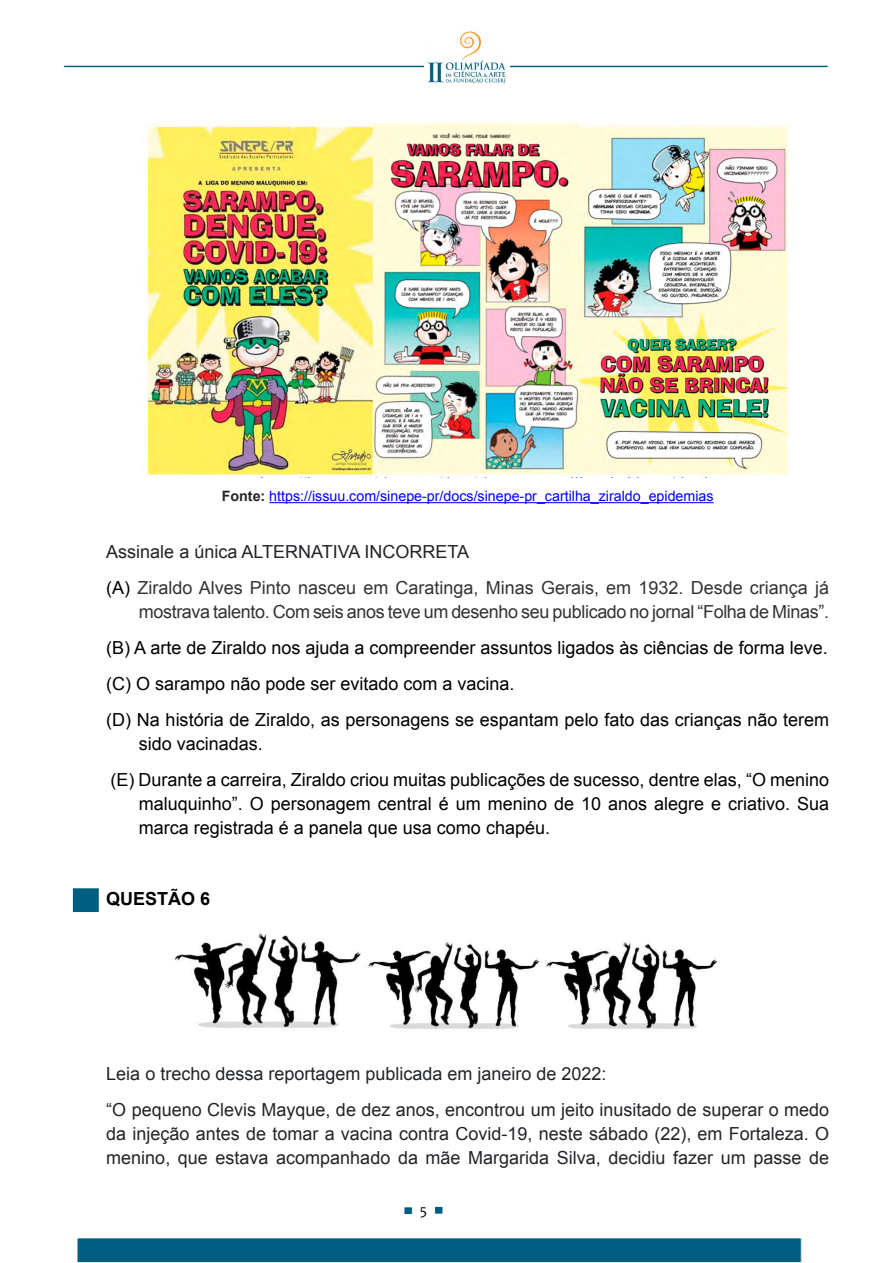
<style>
.page{position:relative;width:893px;height:1263px;background:#fff}
.page>*{position:absolute;margin:0;border:0;box-sizing:border-box;transform-origin:0 0}
.t1{font:18px/36px "Arial";color:#000}
.t2{font:18px/36px "Arial";color:#212529}
.t3{font:18px/36px "Arial";color:#333}
.t4{font:18px "Arial";letter-spacing:-.02em;color:#333}
.t5{font:700 18px "Arial";color:#000}
.t6{font:15px "Candara";color:#000}
.t7{font:14.25px "Arial";color:#00f}
.s1{font-weight:700;color:#212529}
.s2{color:#212529}
.s3{color:#000}
</style>
<div class="page">
<div style="left:404px;top:1207px;width:8px;height:7px;background:#015e80"></div>
<div style="left:404px;top:1206px;width:9px;height:9px;border:1px solid #fff"></div>
<div style="left:77px;top:1238px;width:724px;height:24px;background:#015e80"></div>
<div style="left:77px;top:1237px;width:725px;height:26px;border:1px solid #fff"></div>
<div style="left:435px;top:1206px;width:8px;height:8px;background:#015e80"></div>
<div style="left:434px;top:1206px;width:9px;height:8px;border:1px solid #fff"></div>
<div style="left:63px;top:65px;width:766px;height:3px;border:1px solid #fff"></div>
<img style="left:425px;top:31px;width:85px;height:53px">
<hr style="left:269px;top:502px;width:445px;height:1px;background:#00f">
<img style="left:147px;top:123px;width:642px;height:354px">
<img style="left:175px;top:933px;width:186px;height:95px">
<img style="left:368px;top:941px;width:350px;height:88px">
<div style="left:72px;top:888px;width:27px;height:24px;background:#015e80"></div>
<div style="left:72px;top:887px;width:28px;height:26px;border:1px solid #fff"></div>
<p class="t7" style="left:222px;top:487px;width:493px"><span class="s1">Fonte:</span> https://issuu.com/sinepe-pr/docs/sinepe-pr_cartilha_ziraldo_epidemias</p>
<p class="t3" style="left:106px;top:534px;width:724px"><span class="s2">Assinale a única ALTERNATIVA INCORRETA<br></span><span class="s3">(A)</span> Ziraldo Alves Pinto nasceu em Caratinga, Minas Gerais, em 1932. Desde criança já</p>
<p class="t4" style="left:139px;top:600px;width:692px">mostrava talento. Com seis anos teve um desenho seu publicado no jornal “Folha de Minas”.</p>
<p class="t1" style="left:106px;top:630px;width:724px">(B) A arte de Ziraldo nos ajuda a compreender assuntos ligados às ciências de forma leve. (C) O sarampo não pode ser evitado com a vacina.<br>(D) Na história de Ziraldo, as personagens se espantam pelo fato das crianças não terem</p>
<p class="t1" style="left:110px;top:726px;width:720px;text-indent:28px">sido vacinadas.<br>(E) Durante a carreira, Ziraldo criou muitas publicações de sucesso, dentre elas, “O menino</p>
<p class="t1" style="left:139px;top:792px;width:692px;line-height:24px">maluquinho”. O personagem central é um menino de 10 anos alegre e criativo. Sua marca registrada é a panela que usa como chapéu.</p>
<p class="t5" style="left:106px;top:886px;width:106px">QUESTÃO 6</p>
<p class="t2" style="left:106px;top:1055px;width:724px">Leia o trecho dessa reportagem publicada em janeiro de 2022:<br>“O pequeno Clevis Mayque, de dez anos, encontrou um jeito inusitado de superar o medo</p>
<p class="t2" style="left:106px;top:1121px;width:724px;line-height:24px">da injeção antes de tomar a vacina contra Covid-19, neste sábado (22), em Fortaleza. O menino, que estava acompanhado da mãe Margarida Silva, decidiu fazer um passe de</p>
<p class="t6" style="left:420px;top:1200px;width:9px">5</p>
</div>
